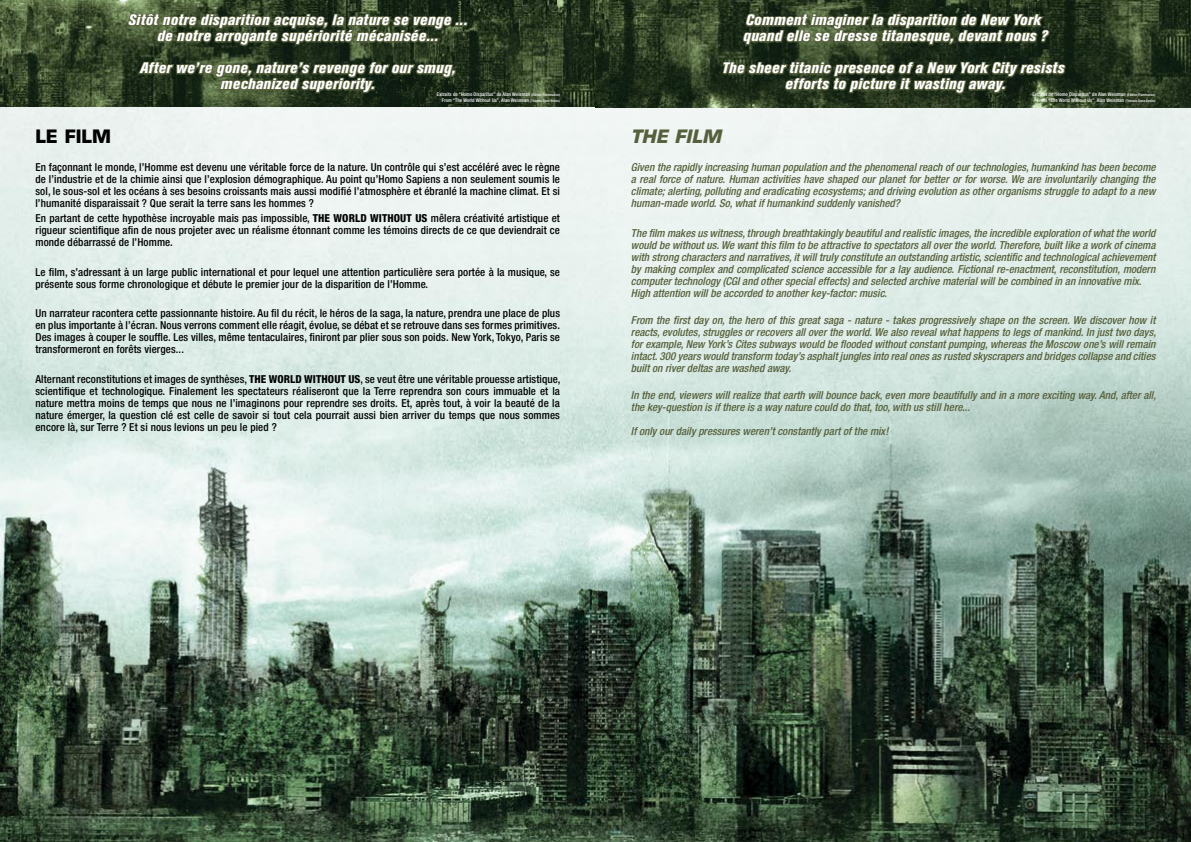
<style>
.page{position:relative;width:1191px;height:842px;background:#fff}
.page>*{position:absolute;margin:0;border:0;box-sizing:border-box;transform-origin:0 0}
.t1{font:italic 700 18px "Eurostile";color:#57603c}
.t2{font:700 18px "Eurostile";color:#000101}
.t3{font:italic 800 condensed 15px/16px "Akzidenz Grotesk BE";letter-spacing:.025em;color:#fff;text-align:center}
.t4{font:italic 500 condensed 11px/12px "Helvetica Neue";color:#57603c;text-align:justify}
.t5{font:500 condensed 11px/12px "Helvetica Neue";letter-spacing:.01em;color:#000101;text-align:justify}
.t6{font:500 condensed 5px/5.8px "Helvetica Neue";letter-spacing:.01em;color:#fff;text-align:right}
.s1{font-size:3.5px}
.s2{font-weight:800}
</style>
<div class="page">
<img style="left:0;top:107px;width:1191px;height:735px">
<img style="left:0;top:0;width:595px;height:107px">
<img style="left:595px;top:0;width:596px;height:107px">
<svg style="left:127px;top:0;width:342px;height:123px;background:#4e5a43"></svg>
<svg style="left:721px;top:0;width:345px;height:123px;background:#49563f"></svg>
<h2 class="t3" style="left:128px;top:13px;width:341px">Sitôt notre disparition acquise, la nature se venge ... de notre arrogante supériorité mécanisée...</h2>
<h2 class="t3" style="left:140px;top:61px;width:317px">After we’re gone, nature’s revenge for our smug, mechanized superiority.</h2>
<h2 class="t3" style="left:743px;top:13px;width:306px;text-align:left">Comment imaginer la disparition de New York quand elle se dresse titanesque, devant nous ?</h2>
<h2 class="t3" style="left:722px;top:61px;width:343px">The sheer titanic presence of a New York City resists efforts to picture it wasting away.</h2>
<p class="t6" style="left:437px;top:92px;width:125px">Extraits de “Homo Disparitus” de Alan Weisman <span class="s1">(Édition Flammarion)<br></span>From “The World Without Us”, Alan Weisman <span class="s1">(Thomas Dune Books)</span></p>
<p class="t6" style="left:1032px;top:92px;width:125px">Extraits de “Homo Disparitus” de Alan Weisman <span class="s1">(Édition Flammarion)<br></span>From “The World Without Us”, Alan Weisman <span class="s1">(Thomas Dune Books)</span></p>
<h1 class="t2" style="left:35px;top:126px;width:77px">LE FILM</h1>
<p class="t5" style="left:35px;top:161px;width:526px">En façonnant le monde, l’Homme est devenu une véritable force de la nature. Un contrôle qui s’est accéléré avec le règne de l’industrie et de la chimie ainsi que l’explosion démographique. Au point qu’Homo Sapiens a non seulement soumis le sol, le sous-sol et les océans à ses besoins croissants mais aussi modifié l’atmosphère et ébranlé la machine climat. Et si l’humanité disparaissait ? Que serait la terre sans les hommes ?</p>
<p class="t5" style="left:35px;top:212px;width:526px">En partant de cette hypothèse incroyable mais pas impossible, <span class="s2">THE WORLD WITHOUT US</span> mêlera créativité artistique et rigueur scientifique afin de nous projeter avec un réalisme étonnant comme les témoins directs de ce que deviendrait ce monde débarrassé de l’Homme.</p>
<p class="t5" style="left:35px;top:266px;width:526px">Le film, s’adressant à un large public international et pour lequel une attention particulière sera portée à la musique, se présente sous forme chronologique et débute le premier jour de la disparition de l’Homme.</p>
<p class="t5" style="left:35px;top:307px;width:526px">Un narrateur racontera cette passionnante histoire. Au fil du récit, le héros de la saga, la nature, prendra une place de plus en plus importante à l’écran. Nous verrons comment elle réagit, évolue, se débat et se retrouve dans ses formes primitives.<br>Des images à couper le souffle. Les villes, même tentaculaires, finiront par plier sous son poids. New York, Tokyo, Paris se transformeront en forêts vierges...</p>
<p class="t5" style="left:35px;top:373px;width:526px">Alternant reconstitutions et images de synthèses, <span class="s2">THE WORLD WITHOUT US</span>, se veut être une véritable prouesse artistique, scientifique et technologique. Finalement les spectateurs réaliseront que la Terre reprendra son cours immuable et la nature mettra moins de temps que nous ne l’imaginons pour reprendre ses droits. Et, après tout, à voir la beauté de la nature émerger, la question clé est celle de savoir si tout cela pourrait aussi bien arriver du temps que nous sommes encore là, sur Terre ? Et si nous levions un peu le pied ?</p>
<h1 class="t1" style="left:631px;top:126px;width:91px">THE FILM</h1>
<p class="t4" style="left:631px;top:161px;width:526px">Given the rapidly increasing human population and the phenomenal reach of our technologies, humankind has been become a real force of nature. Human activities have shaped our planet for better or for worse. We are involuntarily changing the climate; alerting, polluting and eradicating ecosystems; and driving evolution as other organisms struggle to adapt to a new human-made world. So, what if humankind suddenly vanished?</p>
<p class="t4" style="left:631px;top:227px;width:526px;text-align:left">The film makes us witness, through breathtakingly beautiful and realistic images, the incredible exploration of what the world would be without us. We want this film to be attractive to spectators all over the world. Therefore, built like a work of cinema with strong characters and narratives, it will truly constitute an outstanding artistic, scientific and technological achievement by making complex and complicated science accessible for a lay audience. Fictional re-enactment, reconstitution, modern computer technology (CGI and other special effects) and selected archive material will be combined in an innovative mix.<br>High attention will be accorded to another key-factor: music.</p>
<p class="t4" style="left:631px;top:314px;width:526px">From the first day on, the hero of this great saga - nature - takes progressively shape on the screen. We discover how it reacts, evolutes, struggles or recovers all over the world. We also reveal what happens to legs of mankind. In just two days, for example, New York’s Cites subways would be flooded without constant pumping, whereas the Moscow one’s will remain intact. 300 years would transform today’s asphalt jungles into real ones as rusted skyscrapers and bridges collapse and cities built on river deltas are washed away.</p>
<p class="t4" style="left:631px;top:388px;width:526px">In the end, viewers will realize that earth will bounce back, even more beautifully and in a more exciting way. And, after all, the key-question is if there is a way nature could do that, too, with us still here...</p>
<p class="t4" style="left:631px;top:424px;width:259px">If only our daily pressures weren’t constantly part of the mix!</p>
</div>
